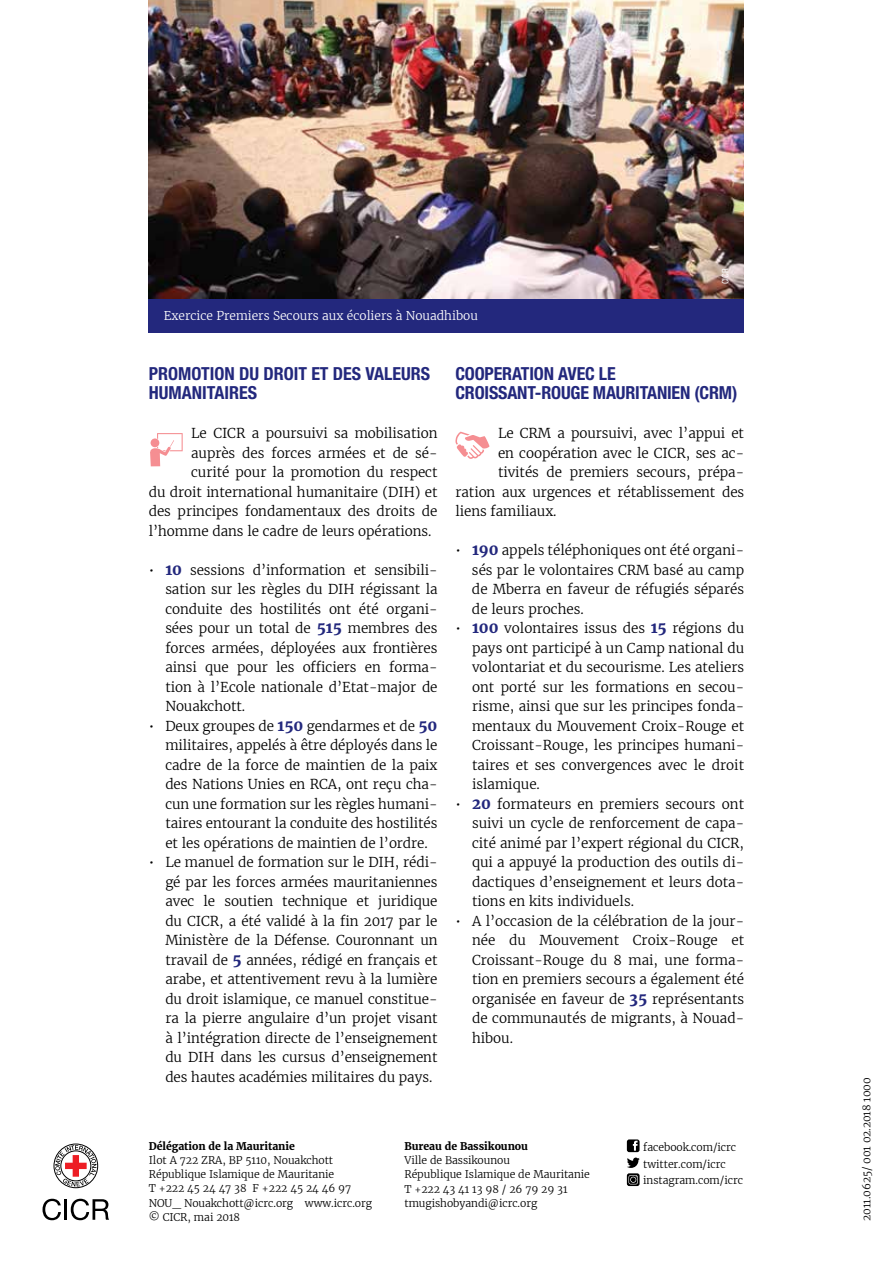
<style>
.page{position:relative;width:893px;height:1263px;background:#fff}
.page>*{position:absolute;margin:0;border:0;box-sizing:border-box;transform-origin:0 0}
.t1{font:700 condensed 18px/19.5px "Helvetica Neue";color:#23287d}
.t2{font:300 13.5px/19.5px "Merriweather";letter-spacing:-.005em;color:#000;text-align:justify}
.t3{font:300 12px "Merriweather";color:#fff}
.t4{font:300 10.5px/14.2px "Merriweather";letter-spacing:-.005em;color:#000}
.t5{font:700 10.5px "Merriweather";letter-spacing:-.005em;color:#000}
.t6{font:condensed 9px "Helvetica Neue";color:#fff}
.s1{font-weight:700;font-size:15px;color:#23287d}
</style>
<div class="page">
<svg style="left:53px;top:1143px;width:45px;height:45px"></svg>
<svg style="left:43px;top:1199px;width:18px;height:21px"></svg>
<hr style="left:64px;top:1199px;width:3px;height:21px;background:#000">
<svg style="left:71px;top:1199px;width:38px;height:21px"></svg>
<svg style="left:627px;top:1139px;width:13px;height:47px"></svg>
<div style="left:149px;top:298px;width:595px;height:34px;background:#23287d"></div>
<img style="left:149px;top:0;width:595px;height:298px">
<svg style="left:455px;top:432px;width:34px;height:27px"></svg>
<svg style="left:150px;top:433px;width:33px;height:33px"></svg>
<p class="t3" style="left:164px;top:307px;width:316px">Exercice Premiers Secours aux écoliers à Nouadhibou</p>
<p class="t6" style="left:720px;top:284px;width:17px;rotate:-90deg">CICR</p>
<h1 class="t1" style="left:149px;top:363px;width:273px">PROMOTION DU DROIT ET DES VALEURS<br>HUMANITAIRES</h1>
<p class="t2" style="left:191px;top:423px;width:248px">Le CICR a poursuivi sa mobilisation</p>
<p class="t2" style="left:191px;top:443px;width:248px">auprès des forces armées et de sé-</p>
<p class="t2" style="left:191px;top:462px;width:248px">curité pour la promotion du respect</p>
<p class="t2" style="left:149px;top:482px;width:290px">du droit international humanitaire (DIH) et</p>
<p class="t2" style="left:149px;top:501px;width:290px">des principes fondamentaux des droits de</p>
<p class="t2" style="left:149px;top:521px;width:284px">l’homme dans le cadre de leurs opérations.</p>
<p class="t2" style="left:165px;top:560px;width:274px;text-indent:-17px">• <span class="s1">10</span> sessions d’information et sensibili&shy;sation sur les règles du DIH régissant la conduite des hostilités ont été organi&shy;sées pour un total de <span class="s1">515</span> membres des forces armées, déployées aux frontières ainsi que pour les officiers en forma&shy;tion à l’Ecole nationale d’Etat-major de Nouakchott.</p>
<p class="t2" style="left:165px;top:716px;width:274px;text-indent:-16px">• Deux groupes de <span class="s1">150</span> gendarmes et de <span class="s1">50 </span>militaires, appelés à être déployés dans le cadre de la force de maintien de la paix des Nations Unies en RCA, ont reçu cha&shy;cun une formation sur les règles humani&shy;taires entourant la conduite des hostilités et les opérations de maintien de l’ordre.</p>
<p class="t2" style="left:165px;top:852px;width:274px;text-indent:-16px">• Le manuel de formation sur le DIH, rédi&shy;gé par les forces armées mauritaniennes avec le soutien technique et juridique du CICR, a été validé à la fin 2017 par le Ministère de la Défense. Couronnant un travail de <span class="s1">5</span> années, rédigé en français et arabe, et attentivement revu à la lumière du droit islamique, ce manuel constitue&shy;ra la pierre angulaire d’un projet visant à l’intégration directe de l’enseignement du DIH dans les cursus d’enseignement des hautes académies militaires du pays.</p>
<h1 class="t1" style="left:455px;top:363px;width:47px">COOPERATI</h1>
<h1 class="t1" style="left:534px;top:363px;width:35px">ON AVEC</h1>
<h1 class="t1" style="left:599px;top:363px;width:17px">LE</h1>
<h1 class="t1" style="left:455px;top:383px;width:39px">CROISSANT</h1>
<h1 class="t1" style="left:535px;top:383px;width:100px">-ROUGE MAURITANIEN</h1>
<h1 class="t1" style="left:694px;top:383px;width:44px">(CRM)</h1>
<p class="t2" style="left:498px;top:423px;width:248px">Le CRM a poursuivi, avec l’appui et</p>
<p class="t2" style="left:498px;top:443px;width:248px">en coopération avec le CICR, ses ac-</p>
<p class="t2" style="left:498px;top:462px;width:248px">tivités de premiers secours, prépa-</p>
<p class="t2" style="left:455px;top:482px;width:290px">ration aux urgences et rétablissement des</p>
<p class="t2" style="left:455px;top:501px;width:103px">liens familiaux.</p>
<p class="t2" style="left:472px;top:540px;width:274px;text-indent:-16px">• <span class="s1">190</span> appels téléphoniques ont été organi&shy;sés par le volontaires CRM basé au camp de Mberra en faveur de réfugiés séparés de leurs proches.</p>
<p class="t2" style="left:472px;top:618px;width:274px;text-indent:-17px">• <span class="s1">100</span> volontaires issus des <span class="s1">15</span> régions du pays ont participé à un Camp national du volontariat et du secourisme. Les ateliers ont porté sur les formations en secou&shy;risme, ainsi que sur les principes fonda&shy;mentaux du Mouvement Croix-Rouge et Croissant-Rouge, les principes humani&shy;taires et ses convergences avec le droit islamique.</p>
<p class="t2" style="left:472px;top:794px;width:274px;text-indent:-17px">• <span class="s1">20</span> formateurs en premiers secours ont suivi un cycle de renforcement de capa&shy;cité animé par l’expert régional du CICR, qui a appuyé la production des outils di&shy;dactiques d’enseignement et leurs dota&shy;tions en kits individuels.</p>
<p class="t2" style="left:472px;top:911px;width:274px;text-indent:-16px">• A l’occasion de la célébration de la jour&shy;née du Mouvement Croix-Rouge et Croissant-Rouge du 8 mai, une forma&shy;tion en premiers secours a également été organisée en faveur de <span class="s1">35</span> représentants de communautés de migrants, à Nouad&shy;hibou.</p>
<p class="t5" style="left:149px;top:1139px;width:148px">Délégation de la Mauritanie</p>
<p class="t4" style="left:149px;top:1153px;width:225px">Ilot A 722 ZRA, BP 5110, Nouakchott<br>République Islamique de Mauritanie<br>T +222 45 24 47 38 F +222 45 24 46 97<br>NOU_ Nouakchott@icrc.org www.icrc.org © CICR, mai 2018</p>
<p class="t5" style="left:404px;top:1139px;width:125px">Bureau de Bassikounou</p>
<p class="t4" style="left:404px;top:1153px;width:187px">Ville de Bassikounou<br>République Islamique de Mauritanie<br>T +222 43 41 13 98 / 26 79 29 31 tmugishobyandi@icrc.org</p>
<p class="t4" style="left:643px;top:1139px;width:101px;line-height:16.5px">facebook.com/icrc twitter.com/icrc instagram.com/icrc</p>
<p class="t4" style="left:859px;top:1221px;width:144px;rotate:-90deg">2011.0625/ 001 02.2018 1000</p>
</div>
